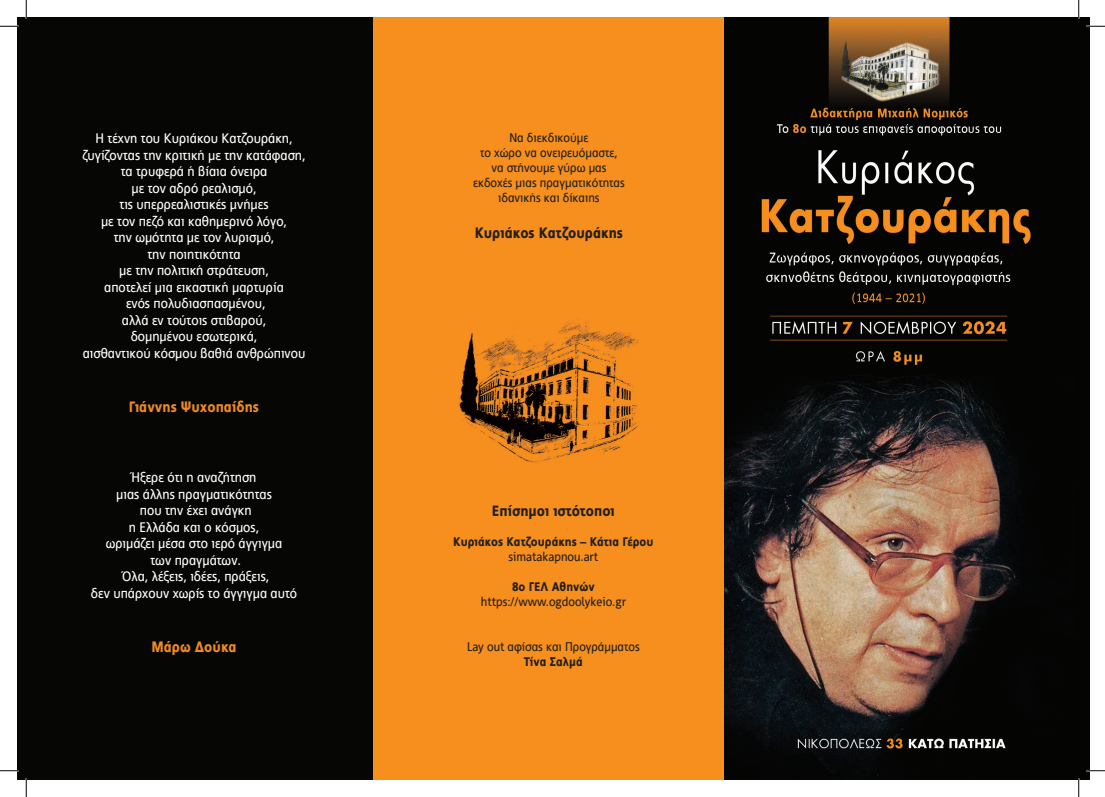
<style>
.page{position:relative;width:1105px;height:797px;background:#fff}
.page>*{position:absolute;margin:0;border:0;box-sizing:border-box;transform-origin:0 0}
.t1{font:900 15px "PF Index";color:#231f20}
.t2{font:900 15px "PF Index";color:#ef8921}
.t3{font:13.75px/16.5px "PF Index";color:#fff;text-align:center}
.t4{font:12.5px "PF Index";color:#231f20}
.t5{font:900 12.5px "PF Index";color:#231f20}
</style>
<div class="page">
<div style="left:17px;top:17px;width:356px;height:762px;background:#060705"></div>
<img style="left:373px;top:17px;width:717px;height:762px">
<svg style="left:0;top:25px;width:19px;height:2px"></svg>
<svg style="left:1086px;top:25px;width:19px;height:2px"></svg>
<svg style="left:0;top:770px;width:19px;height:1px"></svg>
<svg style="left:1086px;top:770px;width:19px;height:1px"></svg>
<svg style="left:25px;top:0;width:2px;height:19px"></svg>
<svg style="left:25px;top:778px;width:2px;height:19px"></svg>
<svg style="left:1078px;top:0;width:1px;height:19px"></svg>
<svg style="left:1078px;top:778px;width:1px;height:19px"></svg>
<p class="t3" style="left:82px;top:130px;width:225px">Η τέχνη του Κυριάκου Κατζουράκη, ζυγίζοντας την κριτική με την κατάφαση,</p>
<p class="t3" style="left:121px;top:163px;width:148px">τα τρυφερά ή βίαια όνειρα</p>
<p class="t3" style="left:132px;top:180px;width:127px">με τον αδρό ρεαλισμό,</p>
<p class="t3" style="left:120px;top:196px;width:150px">τις υπερρεαλιστικές μνήμες</p>
<p class="t3" style="left:101px;top:213px;width:188px">με τον πεζό και καθημερινό λόγο,</p>
<p class="t3" style="left:114px;top:229px;width:162px">την ωμότητα με τον λυρισμό,</p>
<p class="t3" style="left:147px;top:246px;width:95px">την ποιητικότητα</p>
<p class="t3" style="left:119px;top:262px;width:151px">με την πολιτική στράτευση,</p>
<p class="t3" style="left:104px;top:279px;width:181px">αποτελεί μια εικαστική μαρτυρία</p>
<p class="t3" style="left:126px;top:295px;width:141px">ενός πολυδιασπασμένου,</p>
<p class="t3" style="left:122px;top:312px;width:146px">αλλά εν τούτοις στιβαρού,</p>
<p class="t3" style="left:131px;top:328px;width:128px">δομημένου εσωτερικά,</p>
<p class="t3" style="left:83px;top:345px;width:224px">αισθαντικού κόσμου βαθιά ανθρώπινου</p>
<p class="t2" style="left:129px;top:397px;width:132px">Γιάννης Ψυχοπαίδης</p>
<p class="t3" style="left:132px;top:469px;width:126px">Ήξερε ότι η αναζήτηση</p>
<p class="t3" style="left:116px;top:486px;width:157px">μιας άλλης πραγματικότητας</p>
<p class="t3" style="left:140px;top:502px;width:113px">που την έχει ανάγκη</p>
<p class="t3" style="left:129px;top:519px;width:132px">η Ελλάδα και ο κόσμος,</p>
<p class="t3" style="left:106px;top:535px;width:178px">ωριμάζει μέσα στο ιερό άγγιγμα</p>
<p class="t3" style="left:151px;top:552px;width:92px">των πραγμάτων.</p>
<p class="t3" style="left:122px;top:568px;width:149px">Όλα, λέξεις, ιδέες, πράξεις,</p>
<p class="t3" style="left:91px;top:585px;width:208px">δεν υπάρχουν χωρίς το άγγιγμα αυτό</p>
<p class="t2" style="left:151px;top:637px;width:87px">Μάρω Δούκα</p>
<p class="t4" style="left:509px;top:130px;width:80px">Να διεκδικούμε</p>
<p class="t4" style="left:480px;top:145px;width:139px">το χώρο να ονειρευόμαστε,</p>
<p class="t4" style="left:491px;top:160px;width:117px">να στήνουμε γύρω μας</p>
<p class="t4" style="left:473px;top:175px;width:153px">εκδοχές μιας πραγματικότητας</p>
<p class="t4" style="left:498px;top:190px;width:103px">ιδανικής και δίκαιης</p>
<p class="t1" style="left:475px;top:224px;width:150px">Κυριάκος Κατζουράκης</p>
<p class="t1" style="left:492px;top:502px;width:124px">Επίσημοι ιστότοποι</p>
<p class="t5" style="left:453px;top:534px;width:202px">Κυριάκος Κατζουράκης – Κάτια Γέρου</p>
<p class="t4" style="left:509px;top:549px;width:91px">simatakapnou.art</p>
<p class="t5" style="left:512px;top:579px;width:84px">8ο ΓΕΛ Αθηνών</p>
<p class="t4" style="left:481px;top:594px;width:147px">https://www.ogdoolykeio.gr</p>
<p class="t4" style="left:467px;top:639px;width:174px">Lay out αφίσας και Προγράμματος</p>
<p class="t5" style="left:524px;top:654px;width:60px">Τίνα Σαλμά</p>
</div>
